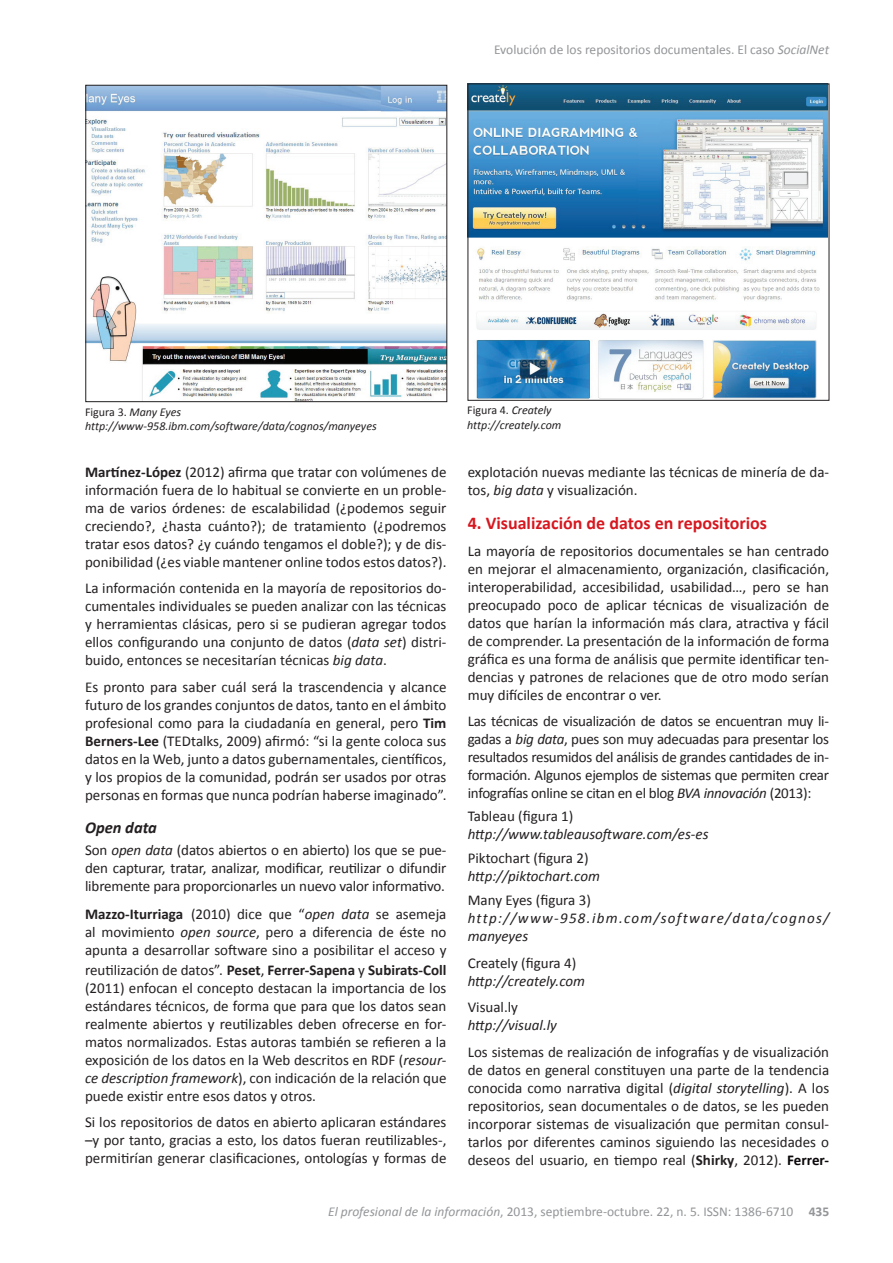
<style>
.page{position:relative;width:893px;height:1263px;background:#fff}
.page>*{position:absolute;margin:0;border:0;box-sizing:border-box;transform-origin:0 0}
.t1{font:700 18px "Calibri";color:#d7171f}
.t2{font:italic 700 16.5px "Calibri";color:#231f20}
.t3{font:15px/18px "Calibri";color:#231f20;text-align:justify}
.t4{font:italic 15px "Calibri";color:#231f20}
.t5{font:italic 15px/18px "Calibri";letter-spacing:.09em;color:#231f20}
.t6{font:13.5px "Calibri";color:#939598}
.t7{font:italic 12px/14.4px "Calibri";color:#231f20}
.s1{font-style:italic}
.s2{font-style:normal}
.s3{font-weight:700}
.s4{font-weight:700;color:#0a0609}
</style>
<div class="page">
<img style="left:88px;top:87px;width:357px;height:313px">
<div style="left:86px;top:85px;width:361px;height:317px;border:1px solid #231f20"></div>
<img style="left:470px;top:86px;width:357px;height:312px">
<p class="t6" style="left:494px;top:41px;width:337px">Evolución de los repositorios documentales. El caso <span class="s1">SocialNet</span></p>
<p class="t7" style="left:85px;top:404px;width:293px"><span class="s2">Figura 3.</span> Many Eyes http://www-958.ibm.com/software/data/cognos/manyeyes</p>
<p class="t7" style="left:467px;top:403px;width:96px"><span class="s2">Figura 4.</span> Creately http://creately.com</p>
<p class="t3" style="left:85px;top:463px;width:363px"><span class="s3">Martínez-López</span> (2012) afirma que tratar con volúmenes de información fuera de lo habitual se convierte en un proble&shy;ma de varios órdenes: de escalabilidad (¿podemos seguir creciendo?, ¿hasta cuánto?); de tratamiento (¿podremos tratar esos datos? ¿y cuándo tengamos el doble?); y de dis&shy;ponibilidad (¿es viable mantener online todos estos datos?).</p>
<p class="t3" style="left:85px;top:579px;width:363px">La información contenida en la mayoría de repositorios do&shy;cumentales individuales se pueden analizar con las técnicas y herramientas clásicas, pero si se pudieran agregar todos ellos configurando una conjunto de datos (<span class="s1">data set</span>) distri&shy;buido, entonces se necesitarían técnicas <span class="s1">big data</span>.</p>
<p class="t3" style="left:85px;top:678px;width:363px">Es pronto para saber cuál será la trascendencia y alcance futuro de los grandes conjuntos de datos, tanto en el ámbito profesional como para la ciudadanía en general, pero <span class="s3">Tim Berners-Lee</span> (TEDtalks, 2009) afirmó: “si la gente coloca sus datos en la Web, junto a datos gubernamentales, científicos, y los propios de la comunidad, podrán ser usados por otras personas en formas que nunca podrían haberse imaginado”.</p>
<p class="t2" style="left:85px;top:816px;width:73px">Open data</p>
<p class="t3" style="left:85px;top:841px;width:363px">Son <span class="s1">open data</span> (datos abiertos o en abierto) los que se pue&shy;den capturar, tratar, analizar, modificar, reutilizar o difundir libremente para proporcionarles un nuevo valor informativo.</p>
<p class="t3" style="left:85px;top:905px;width:363px"><span class="s3">Mazzo-Iturriaga</span> (2010) dice que “<span class="s1">open data</span> se asemeja al movimiento <span class="s1">open source</span>, pero a diferencia de éste no apunta a desarrollar software sino a posibilitar el acceso y</p>
<p class="t3" style="left:85px;top:961px;width:363px">reutilización de datos”. <span class="s3">Peset</span>, <span class="s3">Ferrer-Sapena</span> y <span class="s3">Subirats-Coll </span>(2011) enfocan el concepto destacan la importancia de los estándares técnicos, de forma que para que los datos sean realmente abiertos y reutilizables deben ofrecerse en for&shy;matos normalizados. Estas autoras también se refieren a la exposición de los datos en la Web descritos en RDF (<span class="s1">resour&shy;ce description framework</span>), con indicación de la relación que puede existir entre esos datos y otros.</p>
<p class="t3" style="left:85px;top:1113px;width:363px">Si los repositorios de datos en abierto aplicaran estándares –y por tanto, gracias a esto, los datos fueran reutilizables-, permitirían generar clasificaciones, ontologías y formas de</p>
<p class="t3" style="left:468px;top:463px;width:363px">explotación nuevas mediante las técnicas de minería de da&shy;tos, <span class="s1">big data</span> y visualización.</p>
<p class="t1" style="left:468px;top:512px;width:301px">4. Visualización de datos en repositorios</p>
<p class="t3" style="left:468px;top:542px;width:363px">La mayoría de repositorios documentales se han centrado en mejorar el almacenamiento, organización, clasificación, interoperabilidad, accesibilidad, usabilidad…, pero se han preocupado poco de aplicar técnicas de visualización de datos que harían la información más clara, atractiva y fácil de comprender. La presentación de la información de forma gráfica es una forma de análisis que permite identificar ten&shy;dencias y patrones de relaciones que de otro modo serían muy difíciles de encontrar o ver.</p>
<p class="t3" style="left:468px;top:712px;width:363px">Las técnicas de visualización de datos se encuentran muy li&shy;gadas a <span class="s1">big data</span>, pues son muy adecuadas para presentar los resultados resumidos del análisis de grandes cantidades de in&shy;formación. Algunos ejemplos de sistemas que permiten crear infografías online se citan en el blog <span class="s1">BVA innovación</span> (2013):</p>
<p class="t3" style="left:468px;top:807px;width:107px">Tableau (figura 1)</p>
<p class="t4" style="left:468px;top:823px;width:242px">http://www.tableausoftware.com/es-es</p>
<p class="t3" style="left:468px;top:849px;width:122px">Piktochart (figura 2)</p>
<p class="t4" style="left:468px;top:866px;width:134px">http://piktochart.com</p>
<p class="t3" style="left:468px;top:891px;width:125px">Many Eyes (figura 3)</p>
<p class="t5" style="left:468px;top:909px;width:363px">http://www-958.ibm.com/software/data/cognos/ manyeyes</p>
<p class="t3" style="left:468px;top:954px;width:110px">Creately (figura 4)</p>
<p class="t4" style="left:468px;top:970px;width:119px">http://creately.com</p>
<p class="t3" style="left:468px;top:998px;width:52px">Visual.ly</p>
<p class="t4" style="left:468px;top:1015px;width:91px">http://visual.ly</p>
<p class="t3" style="left:468px;top:1043px;width:363px">Los sistemas de realización de infografías y de visualización de datos en general constituyen una parte de la tendencia conocida como narrativa digital (<span class="s1">digital storytelling</span>). A los repositorios, sean documentales o de datos, se les pueden incorporar sistemas de visualización que permitan consul&shy;tarlos por diferentes caminos siguiendo las necesidades o deseos del usuario, en tiempo real (<span class="s3">Shirky</span>, 2012). <span class="s4">Ferrer-</span></p>
<p class="t6" style="left:328px;top:1203px;width:503px"><span class="s1">El profesional de la información</span>, 2013, septiembre-octubre. 22, n. 5. ISSN: 1386-6710 <span class="s3">435</span></p>
</div>
